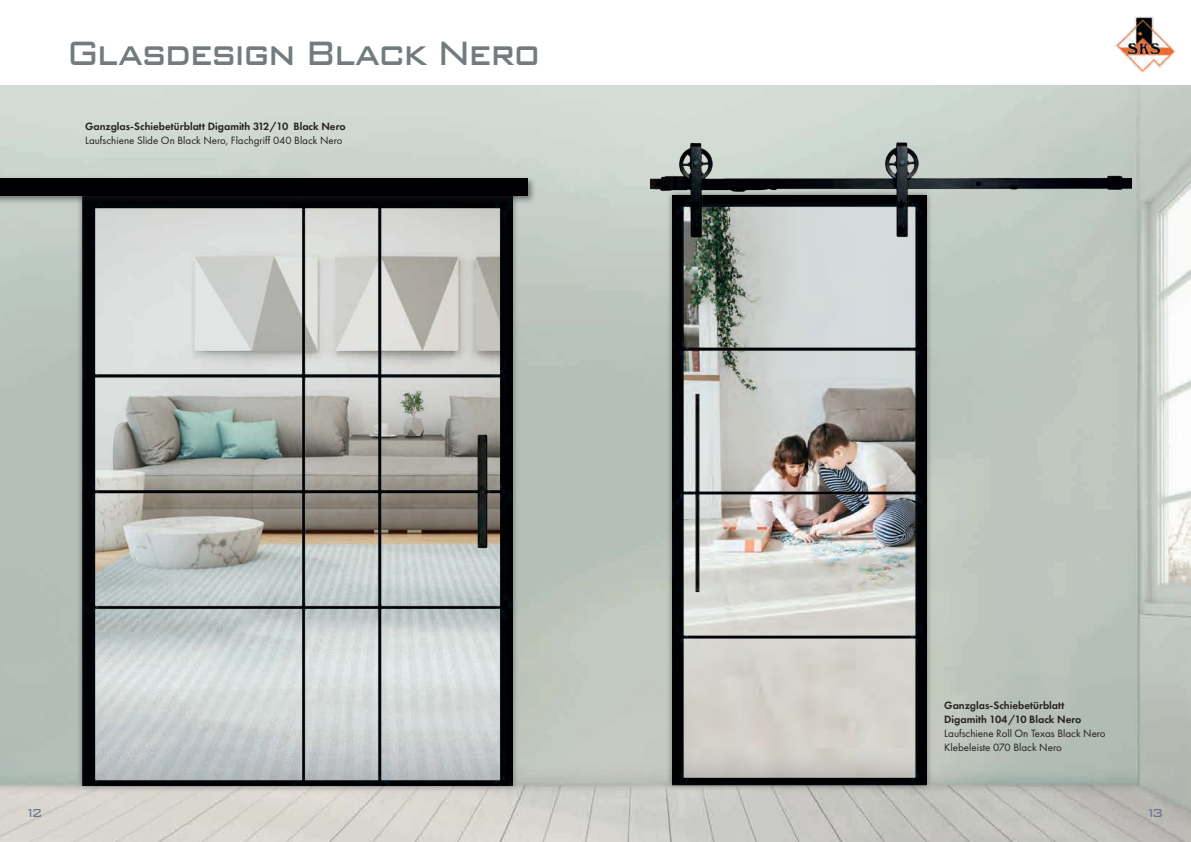
<style>
.page{position:relative;width:1191px;height:842px;background:#fff}
.page>*{position:absolute;margin:0;border:0;box-sizing:border-box;transform-origin:0 0}
.t1{font:500 35px "Banque Gothique RR";letter-spacing:-.01em;color:#737b7e;scale:.94 1}
.t2{font:500 12px "Banque Gothique RR";color:#697783}
.t3{font:11px/14px "Futura PT";color:#231f20}
.t4{font:600 11px/14px "Futura PT";color:#231f20}
</style>
<div class="page">
<img style="left:0;top:85px;width:1191px;height:757px">
<div style="left:666px;top:189px;width:266px;height:601px;background:#231f20;opacity:.55"></div>
<img style="left:672px;top:240px;width:254px;height:556px">
<img style="left:650px;top:130px;width:481px;height:110px">
<div style="left:77px;top:190px;width:441px;height:601px;background:#231f20;opacity:.55"></div>
<img style="left:82px;top:205px;width:430px;height:580px">
<div style="left:0;top:175px;width:536px;height:30px;background:#231f20;opacity:.55"></div>
<div style="left:0;top:179px;width:527px;height:17px;background:#000002"></div>
<img style="left:1115px;top:17px;width:60px;height:55px">
<h1 class="t1" style="left:68px;top:31px;width:503px">Glasdesign Black Nero</h1>
<p class="t4" style="left:85px;top:119px;width:262px">Ganzglas-Schiebetürblatt Digamith 312/10 Black Nero</p>
<p class="t3" style="left:85px;top:134px;width:259px">Laufschiene Slide On Black Nero, Flachgriff 040 Black Nero</p>
<p class="t4" style="left:944px;top:698px;width:139px">Ganzglas-Schiebetürblatt<br>Digamith 104/10 Black Nero</p>
<p class="t3" style="left:944px;top:726px;width:163px">Laufschiene Roll On Texas Black Nero<br>Klebeleiste 070 Black Nero</p>
<p class="t2" style="left:28px;top:805px;width:15px">12</p>
<p class="t2" style="left:1149px;top:805px;width:15px">13</p>
</div>
